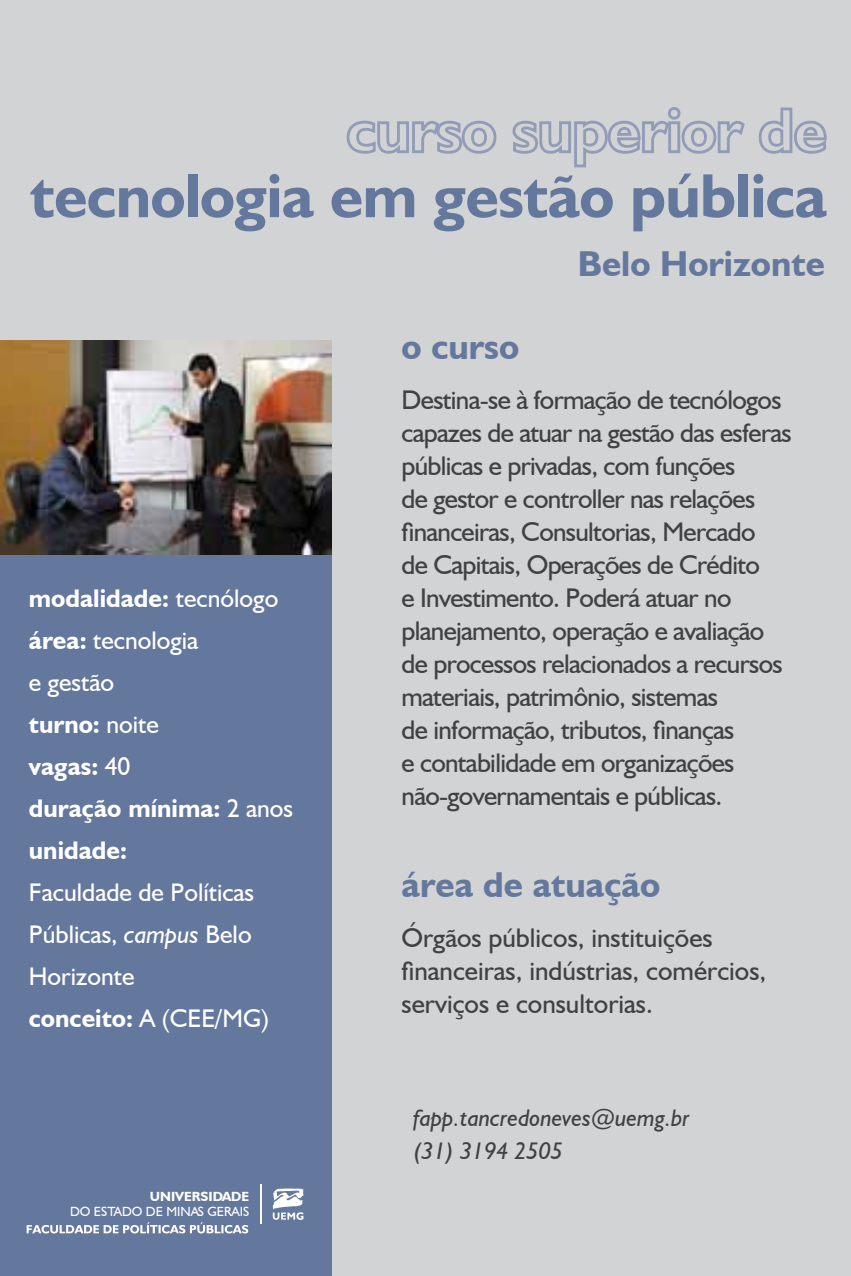
<style>
.page{position:relative;width:851px;height:1276px;background:#fff}
.page>*{position:absolute;margin:0;border:0;box-sizing:border-box;transform-origin:0 0}
.t1{font:700 62.7px "Humanist 521 BT";letter-spacing:-.01em;color:#64779c}
.t2{font:700 36px "Humanist 521 BT";color:#64779c}
.t3{font:27px/33px "Humanist 521 BT";letter-spacing:-.025em;color:#414042}
.t4{font:27px/33px "Humanist 521 BT";color:#414042}
.t5{font:700 25.5px/42px "Humanist 521 BT";color:#fff}
.t6{font:25.5px/42px "Humanist 521 BT";color:#fff}
.t7{font:italic 24px/33px "Humanist 521 BT";color:#414042}
.t8{font:13.2px "Humanist 521 BT";color:#fff}
.t9{font:700 13.2px "Humanist 521 BT";color:#fff}
.s1{font-weight:400}
.s2{font-style:italic}
.s3{font-weight:700}
</style>
<div class="page">
<div style="left:0;top:0;width:850px;height:1276px;background:#d1d3d4"></div>
<svg style="left:346px;top:120px;width:151px;height:34px"></svg>
<svg style="left:512px;top:107px;width:233px;height:61px"></svg>
<svg style="left:758px;top:107px;width:69px;height:47px"></svg>
<div style="left:0;top:552px;width:331px;height:724px;background:#64779c"></div>
<img style="left:0;top:340px;width:331px;height:214px">
<svg style="left:27px;top:1222px;width:221px;height:11px"></svg>
<hr style="left:260px;top:1184px;width:1px;height:39px;background:#fff">
<svg style="left:273px;top:1188px;width:30px;height:31px"></svg>
<h1 class="t1" style="left:30px;top:157px;width:798px">tecnologia em gestão pública</h1>
<p class="t5" style="left:29px;top:577px;width:266px">modalidade: <span class="s1">tecnólogo </span>área: <span class="s1">tecnologia<br>e gestão<br></span>turno: <span class="s1">noite<br></span>vagas: <span class="s1">40<br></span>duração mínima: <span class="s1">2 anos </span>unidade:</p>
<p class="t6" style="left:29px;top:871px;width:242px">Faculdade de Políticas<br>Públicas, <span class="s2">campus</span> Belo<br>Horizonte<br><span class="s3">conceito:</span> A (CEE/MG)</p>
<p class="t9" style="left:150px;top:1188px;width:101px">UNIVERSIDADE</p>
<p class="t8" style="left:70px;top:1203px;width:181px">DO ESTADO DE MINAS GERAIS</p>
<h2 class="t2" style="left:577px;top:241px;width:248px">Belo Horizonte</h2>
<h2 class="t2" style="left:401px;top:325px;width:119px">o curso</h2>
<p class="t3" style="left:401px;top:383px;width:391px">Destina-se à formação de tecnólogos capazes de atuar na gestão das esferas públicas e privadas, com funções<br>de gestor e controller nas relações financeiras, Consultorias, Mercado<br>de Capitais, Operações de Crédito<br>e Investimento. Poderá atuar no planejamento, operação e avaliação de processos relacionados a recursos materiais, patrimônio, sistemas<br>de informação, tributos, finanças<br>e contabilidade em organizações não-governamentais e públicas.</p>
<h2 class="t2" style="left:401px;top:862px;width:260px">área de atuação</h2>
<p class="t4" style="left:401px;top:920px;width:366px">Órgãos públicos, instituições financeiras, indústrias, comércios, serviços e consultorias.</p>
<p class="t7" style="left:413px;top:1100px;width:278px">fapp.tancredoneves@uemg.br (31) 3194 2505</p>
</div>
